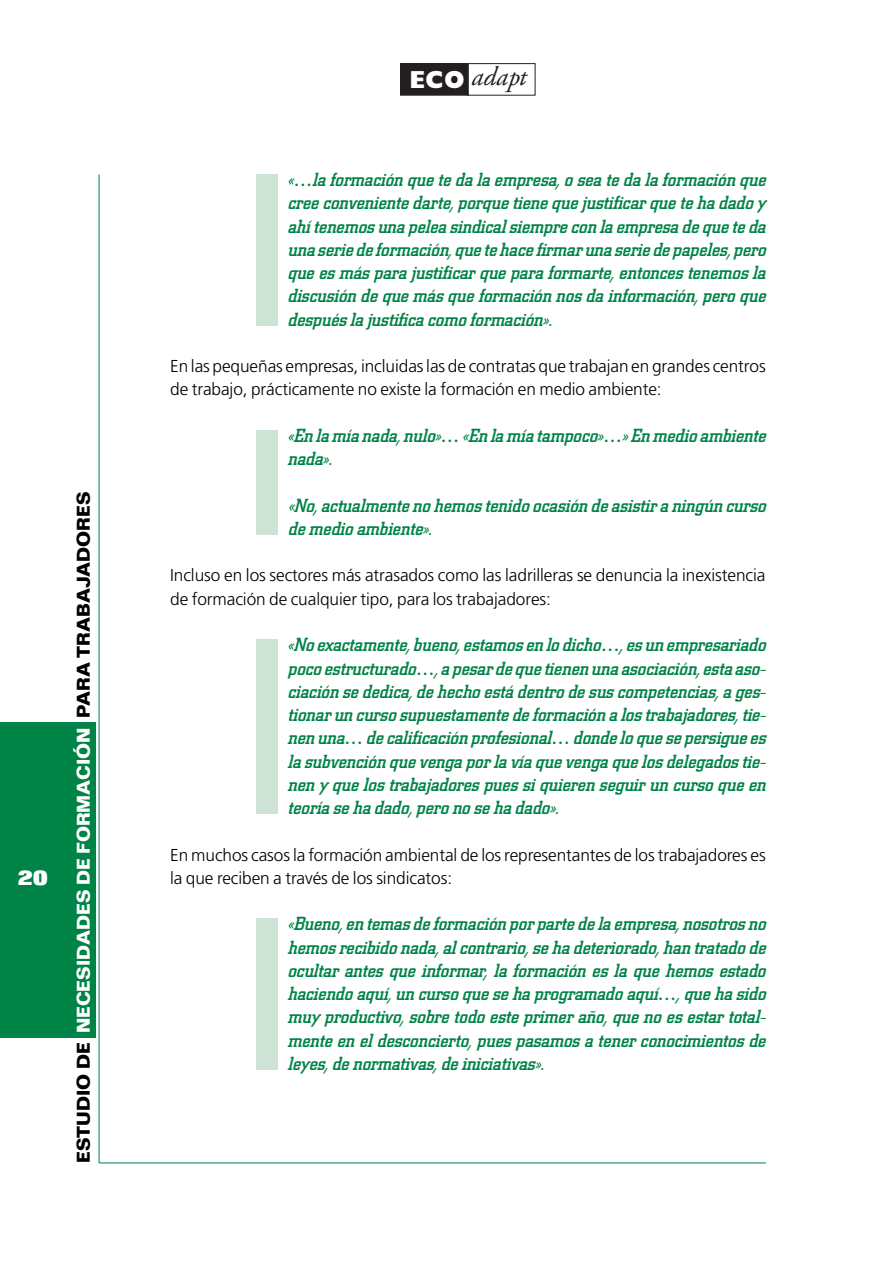
<style>
.page{position:relative;width:893px;height:1262px;background:#fff}
.page>*{position:absolute;margin:0;border:0;box-sizing:border-box;transform-origin:0 0}
.t1{font:italic 26.7px "Adobe Garamond";color:#231f1f}
.t2{font:800 21px "Folio";color:#fff}
.t3{font:italic 500 18.75px/23.2px "City";letter-spacing:-.005em;color:#008347;text-align:justify}
.t4{font:700 18px "Folio";color:#000}
.t5{font:300 17.25px/23.2px "Frutiger";letter-spacing:-.005em;color:#000}
.s1{color:#fff}
</style>
<div class="page">
<div style="left:0;top:722px;width:96px;height:315px;background:#008347"></div>
<div style="left:257px;top:919px;width:21px;height:151px;background:#cee3d6"></div>
<div style="left:257px;top:640px;width:21px;height:174px;background:#cee3d6"></div>
<div style="left:257px;top:430px;width:21px;height:105px;background:#cee3d6"></div>
<div style="left:257px;top:175px;width:21px;height:151px;background:#cee3d6"></div>
<hr style="left:99px;top:174px;width:1px;height:988px;background:#008347">
<hr style="left:99px;top:1162px;width:666px;height:1px;background:#008347">
<div style="left:467px;top:63px;width:68px;height:32px;border:1px solid #231f1f"></div>
<div style="left:400px;top:64px;width:68px;height:31px;background:#231f1f"></div>
<div style="left:400px;top:63px;width:68px;height:32px;border:1px solid #231f1f"></div>
<p class="t2" style="left:18px;top:870px;width:32px">20</p>
<p class="t4" style="left:77px;top:1162px;width:673px;rotate:-90deg">ESTUDIO DE <span class="s1">NECESIDADES DE FORMACIÓN</span> PARA TRABAJADORES</p>
<h1 class="t1" style="left:409px;top:66px;width:118px"><sub>ECO</sub> adapt</h1>
<p class="t3" style="left:288px;top:170px;width:479px">«…la formación que te da la empresa, o sea te da la formación que cree conveniente darte, porque tiene que justificar que te ha dado y ahí tenemos una pelea sindical siempre con la empresa de que te da una serie de formación, que te hace firmar una serie de papeles, pero que es más para justificar que para formarte, entonces tenemos la discusión de que más que formación nos da información, pero que después la justifica como formación».</p>
<p class="t5" style="left:170px;top:356px;width:597px">En las pequeñas empresas, incluidas las de contratas que trabajan en grandes centros de trabajo, prácticamente no existe la formación en medio ambiente:</p>
<p class="t3" style="left:288px;top:425px;width:480px">«En la mía nada, nulo»… «En la mía tampoco»…» En medio ambiente nada».</p>
<p class="t3" style="left:288px;top:495px;width:479px">«No, actualmente no hemos tenido ocasión de asistir a ningún curso de medio ambiente».</p>
<p class="t5" style="left:170px;top:565px;width:597px">Incluso en los sectores más atrasados como las ladrilleras se denuncia la inexistencia de formación de cualquier tipo, para los trabajadores:</p>
<p class="t3" style="left:288px;top:635px;width:480px">«No exactamente, bueno, estamos en lo dicho…, es un empresariado poco estructurado…, a pesar de que tienen una asociación, esta aso&shy;ciación se dedica, de hecho está dentro de sus competencias, a ges&shy;tionar un curso supuestamente de formación a los trabajadores, tie&shy;nen una… de calificación profesional… donde lo que se persigue es la subvención que venga por la vía que venga que los delegados tie&shy;nen y que los trabajadores pues si quieren seguir un curso que en teoría se ha dado, pero no se ha dado».</p>
<p class="t5" style="left:170px;top:844px;width:597px">En muchos casos la formación ambiental de los representantes de los trabajadores es la que reciben a través de los sindicatos:</p>
<p class="t3" style="left:288px;top:914px;width:479px">«Bueno, en temas de formación por parte de la empresa, nosotros no hemos recibido nada, al contrario, se ha deteriorado, han tratado de ocultar antes que informar, la formación es la que hemos estado haciendo aquí, un curso que se ha programado aquí…, que ha sido muy productivo, sobre todo este primer año, que no es estar total&shy;mente en el desconcierto, pues pasamos a tener conocimientos de leyes, de normativas, de iniciativas».</p>
</div>
